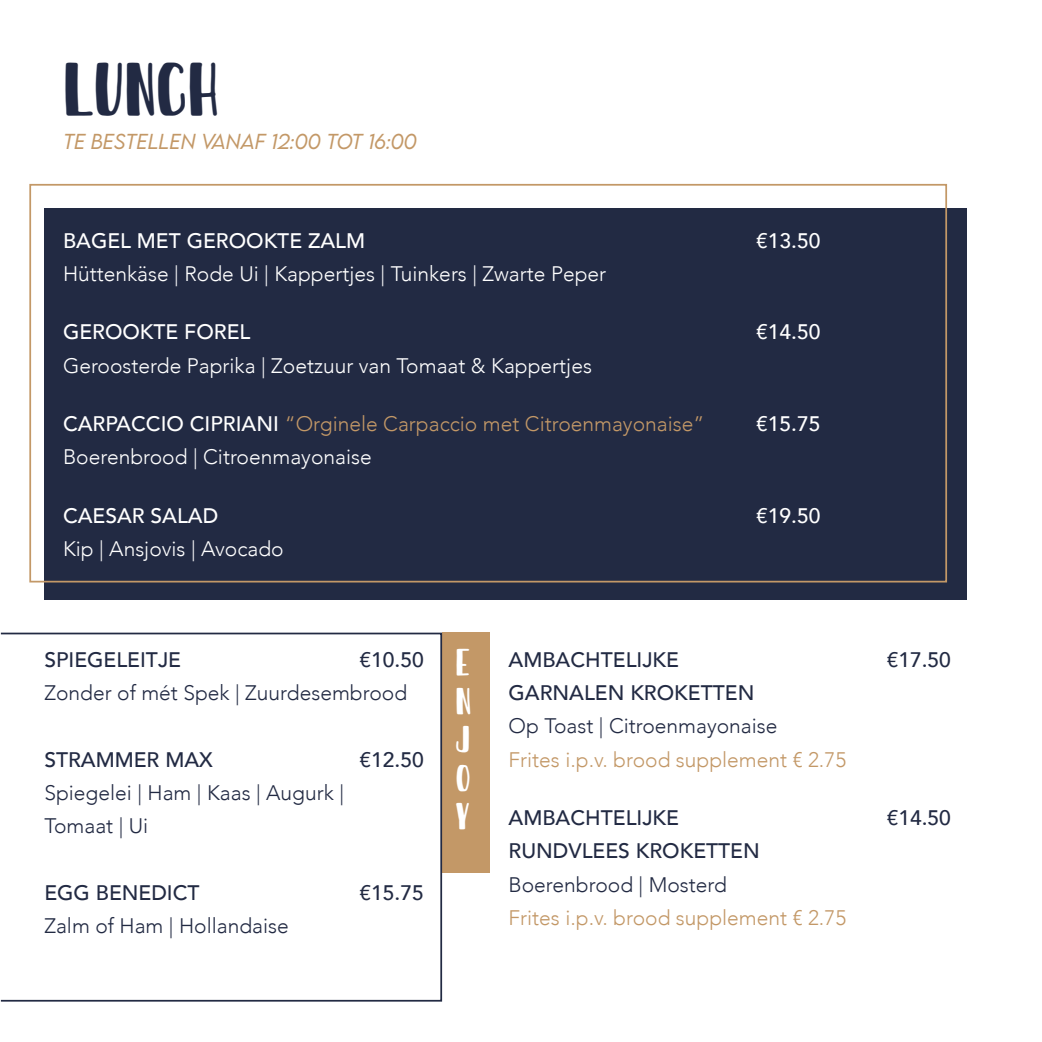
<style>
.page{position:relative;width:1042px;height:1042px;background:#fff}
.page>*{position:absolute;margin:0;border:0;box-sizing:border-box;transform-origin:0 0}
.t1{font:42px "Sunday Best";color:#222a43}
.t2{font:300 21px "Avenir";color:#fff}
.t3{font:300 21px/33.2px "Avenir";color:#222a43}
.t4{font:500 21px "Avenir";color:#222a43}
.t5{font:300 21px "Avenir";color:#c39867}
.t6{font:500 21px "Avenir";color:#fff}
.t7{font:21px/38.5px "Sunday Best";color:#fff;text-align:justify}
.t8{font:italic 300 19.25px "LEMONMILK";color:#c39867}
.s1{font-weight:500;color:#fff}
</style>
<div class="page">
<div style="left:44px;top:208px;width:922px;height:392px;background:#222a43"></div>
<div style="left:29px;top:184px;width:918px;height:398px;border:2px solid #c39867"></div>
<div style="left:442px;top:632px;width:47px;height:241px;background:#c39867"></div>
<div style="left:0;top:632px;width:442px;height:369px;border:2px solid #222a43"></div>
<h1 class="t1" style="left:63px;top:64px;width:158px">LUNCH</h1>
<p class="t8" style="left:63px;top:129px;width:355px">TE BESTELLEN VANAF 12:00 TOT 16:00</p>
<p class="t6" style="left:63px;top:222px;width:304px">BAGEL MET GEROOKTE ZALM</p>
<p class="t6" style="left:756px;top:222px;width:66px">€13.50</p>
<p class="t2" style="left:63px;top:261px;width:545px">Hüttenkäse | Rode Ui | Kappertjes | Tuinkers | Zwarte Peper</p>
<p class="t6" style="left:63px;top:314px;width:189px">GEROOKTE FOREL</p>
<p class="t6" style="left:756px;top:314px;width:66px">€14.50</p>
<p class="t2" style="left:63px;top:353px;width:530px">Geroosterde Paprika | Zoetzuur van Tomaat &amp; Kappertjes</p>
<p class="t5" style="left:63px;top:411px;width:643px"><span class="s1">CARPACCIO CIPRIANI</span> “Orginele Carpaccio met Citroenmayonaise”</p>
<p class="t6" style="left:756px;top:406px;width:66px">€15.75</p>
<p class="t2" style="left:63px;top:445px;width:310px">Boerenbrood | Citroenmayonaise</p>
<p class="t6" style="left:63px;top:497px;width:157px">CAESAR SALAD</p>
<p class="t6" style="left:756px;top:497px;width:66px">€19.50</p>
<p class="t2" style="left:63px;top:536px;width:222px">Kip | Ansjovis | Avocado</p>
<p class="t4" style="left:44px;top:641px;width:138px">SPIEGELEITJE</p>
<p class="t4" style="left:359px;top:641px;width:66px">€10.50</p>
<p class="t3" style="left:44px;top:676px;width:364px">Zonder of mét Spek | Zuurdesembrood</p>
<p class="t4" style="left:44px;top:741px;width:170px">STRAMMER MAX</p>
<p class="t4" style="left:359px;top:741px;width:66px">€12.50</p>
<p class="t3" style="left:44px;top:776px;width:301px">Spiegelei | Ham | Kaas | Augurk |<br>Tomaat | Ui</p>
<p class="t4" style="left:44px;top:874px;width:157px">EGG BENEDICT</p>
<p class="t4" style="left:359px;top:874px;width:66px">€15.75</p>
<p class="t3" style="left:44px;top:909px;width:246px">Zalm of Ham | Hollandaise</p>
<p class="t7" style="left:455px;top:643px;width:17px">E N J O Y</p>
<p class="t4" style="left:508px;top:641px;width:172px">AMBACHTELIJKE</p>
<p class="t4" style="left:886px;top:641px;width:66px">€17.50</p>
<p class="t4" style="left:508px;top:674px;width:247px">GARNALEN KROKETTEN</p>
<p class="t3" style="left:508px;top:709px;width:270px">Op Toast | Citroenmayonaise</p>
<p class="t5" style="left:508px;top:747px;width:339px">Frites i.p.v. brood supplement € 2.75</p>
<p class="t4" style="left:508px;top:799px;width:172px">AMBACHTELIJKE</p>
<p class="t4" style="left:886px;top:799px;width:66px">€14.50</p>
<p class="t4" style="left:508px;top:833px;width:253px">RUNDVLEES KROKETTEN</p>
<p class="t3" style="left:508px;top:868px;width:220px">Boerenbrood | Mosterd</p>
<p class="t5" style="left:508px;top:905px;width:339px">Frites i.p.v. brood supplement € 2.75</p>
</div>
